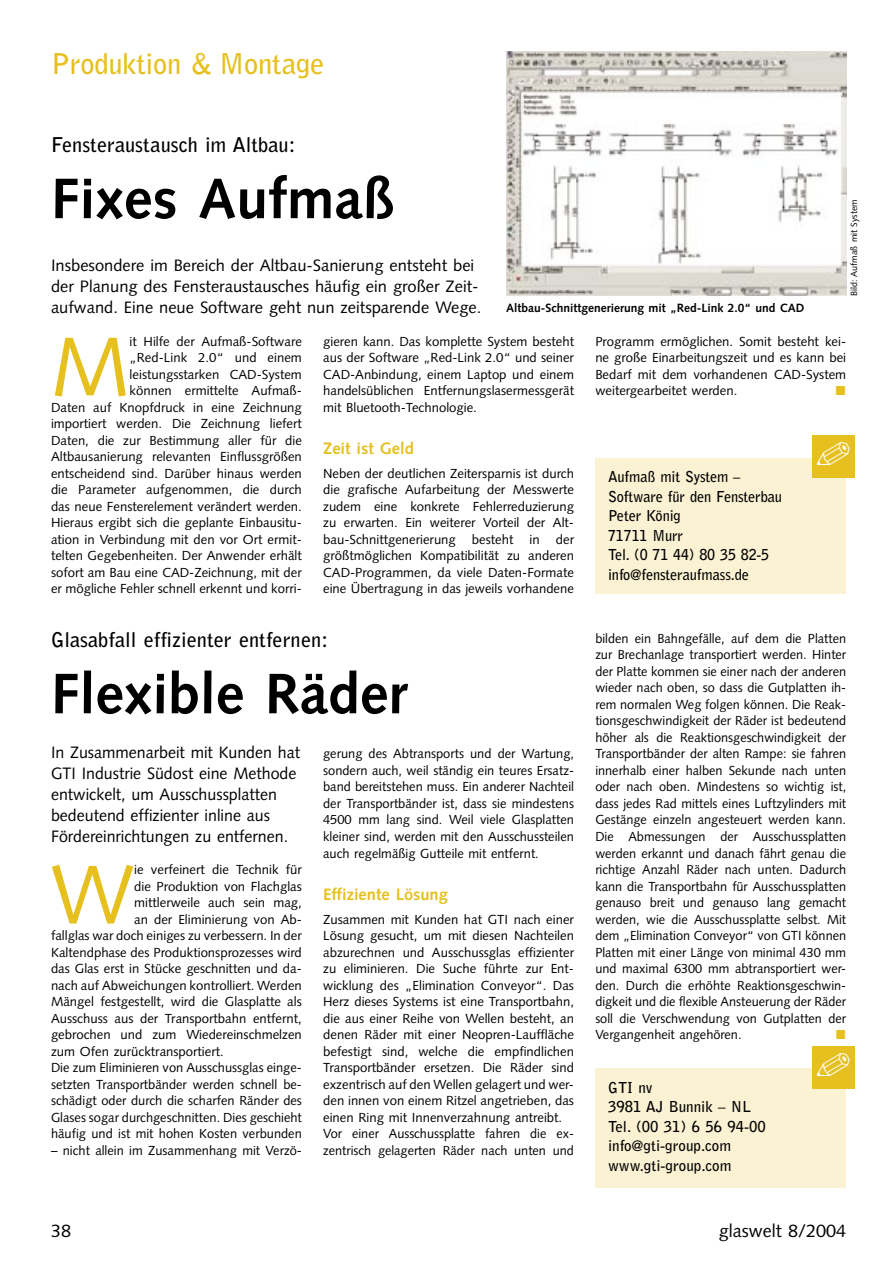
<style>
.page{position:relative;width:893px;height:1263px;background:#fff}
.page>*{position:absolute;margin:0;border:0;box-sizing:border-box;transform-origin:0 0}
.GW_Grundtext_mit_Initial{font:83.25px "Syntax";color:#e6c01e}
.GW_Headline_38p{font:700 57px "Syntax";color:#000}
.GW_Rubriken{font:700 28.5px "Bell Gothic";letter-spacing:-.01em;color:#e6c01e}
.GW_DZ_schwarz{font:700 20.25px "Bell Gothic";color:#000}
.t1{font:18px "Syntax";color:#000}
.GW_Vorspann_11_14{font:16.5px/21px "Syntax";color:#000}
.GW_Zwischenüberschrift_11_14{font:700 16.5px "Syntax";color:#e6c01e}
.GW_Info-Text{font:700 15px/19.5px "Bell Gothic";letter-spacing:-.01em;color:#000;scale:.96 1}
.GW_Info-Text-2{font:700 15px "Bell Gothic";letter-spacing:-.01em;color:#000}
.GW_Grundtext_8_75_11{font:13.2px/16.5px "Syntax";color:#000;text-align:justify}
.GW_Grundtext_mit_Initial-2{font:13.2px/16.5px "Syntax";color:#000;text-align:right}
.GW_BU_8_9{font:700 12px "Syntax";color:#000}
.GW_Bildvermerk{font:9px "Syntax";color:#000}
</style>
<div class="page">
<img style="left:506px;top:51px;width:340px;height:245px">
<div style="left:595px;top:458px;width:251px;height:135px;background:#fbf2d4"></div>
<div style="left:812px;top:435px;width:43px;height:43px;background:#e6c01e"></div>
<div style="left:595px;top:1068px;width:251px;height:119px;background:#fbf2d4"></div>
<div style="left:812px;top:1046px;width:43px;height:42px;background:#e6c01e"></div>
<p class="GW_Rubriken" style="left:51px;top:46px;width:275px">Produktion &amp; Montage</p>
<p class="GW_DZ_schwarz" style="left:51px;top:133px;width:246px">Fensteraustausch im Altbau:</p>
<p class="GW_Headline_38p" style="left:51px;top:166px;width:345px">Fixes Aufmaß</p>
<p class="GW_Vorspann_11_14" style="left:51px;top:255px;width:432px">Insbesondere im Bereich der Altbau-Sanierung entsteht bei der Planung des Fensteraustausches häufig ein großer Zeit&shy;aufwand. Eine neue Software geht nun zeitsparende Wege.</p>
<p class="GW_BU_8_9" style="left:506px;top:301px;width:300px">Altbau-Schnittgenerierung mit „Red-Link 2.0“ und CAD</p>
<p class="GW_Bildvermerk" style="left:849px;top:296px;width:99px;rotate:-90deg">Bild: Aufmaß mit System</p>
<p class="GW_Grundtext_mit_Initial-2" style="left:51px;top:333px;width:252px">it Hilfe der Aufmaß-Software<br>„Red-Link 2.0“ und einem leistungsstarken CAD-System<br>können ermittelte Aufmaß-<br>Daten auf Knopfdruck in eine Zeichnung importiert werden. Die Zeichnung liefert Daten, die zur Bestimmung aller für die Altbausanierung relevanten Einflussgrößen entscheidend sind. Darüber hinaus werden die Parameter aufgenommen, die durch das neue Fensterelement verändert werden.<br>Hieraus ergibt sich die geplante Einbausitu&shy;ation in Verbindung mit den vor Ort ermit&shy;telten Gegebenheiten. Der Anwender erhält sofort am Bau eine CAD-Zeichnung, mit der er mögliche Fehler schnell erkennt und korri-</p>
<p class="GW_Grundtext_mit_Initial-2" style="left:323px;top:333px;width:252px;text-align:justify">gieren kann. Das komplette System besteht aus der Software „Red-Link 2.0“ und seiner CAD-Anbindung, einem Laptop und einem handelsüblichen Entfernungslasermessgerät mit Bluetooth-Technologie.</p>
<p class="GW_Grundtext_mit_Initial" style="left:51px;top:317px;width:80px">M</p>
<p class="GW_Zwischenüberschrift_11_14" style="left:323px;top:439px;width:92px">Zeit ist Geld</p>
<p class="GW_Grundtext_8_75_11" style="left:323px;top:465px;width:252px">Neben der deutlichen Zeitersparnis ist durch die grafische Aufarbeitung der Messwerte zudem eine konkrete Fehlerreduzierung zu erwarten. Ein weiterer Vorteil der Alt&shy;bau-Schnittgenerierung besteht in der größtmöglichen Kompatibilität zu anderen CAD-Programmen, da viele Daten-Formate eine Übertragung in das jeweils vorhandene</p>
<p class="GW_DZ_schwarz" style="left:51px;top:628px;width:279px">Glasabfall effizienter entfernen:</p>
<p class="GW_Headline_38p" style="left:51px;top:661px;width:358px">Flexible Räder</p>
<p class="GW_Grundtext_8_75_11" style="left:323px;top:746px;width:252px">gerung des Abtransports und der Wartung, sondern auch, weil ständig ein teures Ersatz&shy;band bereitstehen muss. Ein anderer Nachteil der Transportbänder ist, dass sie mindestens 4500 mm lang sind. Weil viele Glasplatten kleiner sind, werden mit den Ausschussteilen auch regelmäßig Gutteile mit entfernt.</p>
<p class="GW_Zwischenüberschrift_11_14" style="left:323px;top:884px;width:126px">Effiziente Lösung</p>
<p class="GW_Grundtext_8_75_11" style="left:323px;top:911px;width:252px">Zusammen mit Kunden hat GTI nach einer Lösung gesucht, um mit diesen Nachteilen abzurechnen und Ausschussglas effizienter zu eliminieren. Die Suche führte zur Ent&shy;wicklung des „Elimination Conveyor“. Das Herz dieses Systems ist eine Transportbahn, die aus einer Reihe von Wellen besteht, an denen Räder mit einer Neopren-Lauffläche befestigt sind, welche die empfindlichen Transportbänder ersetzen. Die Räder sind exzentrisch auf den Wellen gelagert und wer&shy;den innen von einem Ritzel angetrieben, das einen Ring mit Innenverzahnung antreibt.</p>
<p class="GW_Grundtext_8_75_11" style="left:323px;top:1125px;width:252px">Vor einer Ausschussplatte fahren die ex&shy;zentrisch gelagerten Räder nach unten und</p>
<p class="GW_Vorspann_11_14" style="left:51px;top:741px;width:251px">In Zusammenarbeit mit Kunden hat GTI Industrie Südost eine Methode entwickelt, um Ausschussplatten bedeutend effizienter inline aus Fördereinrichtungen zu entfernen.</p>
<p class="GW_Grundtext_mit_Initial" style="left:51px;top:845px;width:85px">W</p>
<p class="GW_Grundtext_mit_Initial-2" style="left:134px;top:861px;width:169px">ie verfeinert die Technik für</p>
<p class="GW_Grundtext_mit_Initial-2" style="left:134px;top:878px;width:169px">die Produktion von Flachglas</p>
<p class="GW_Grundtext_mit_Initial-2" style="left:134px;top:894px;width:169px">mittlerweile auch sein mag,</p>
<p class="GW_Grundtext_mit_Initial-2" style="left:134px;top:911px;width:169px">an der Eliminierung von Ab-</p>
<p class="GW_Grundtext_mit_Initial-2" style="left:51px;top:927px;width:252px">fallglas war doch einiges zu verbessern. In der</p>
<p class="GW_Grundtext_mit_Initial-2" style="left:51px;top:944px;width:252px">Kaltendphase des Produktionsprozesses wird</p>
<p class="GW_Grundtext_mit_Initial-2" style="left:51px;top:960px;width:252px">das Glas erst in Stücke geschnitten und da-</p>
<p class="GW_Grundtext_mit_Initial-2" style="left:51px;top:977px;width:252px">nach auf Abweichungen kontrolliert. Werden</p>
<p class="GW_Grundtext_mit_Initial-2" style="left:51px;top:993px;width:252px">Mängel festgestellt, wird die Glasplatte als</p>
<p class="GW_Grundtext_mit_Initial-2" style="left:51px;top:1010px;width:252px">Ausschuss aus der Transportbahn entfernt,</p>
<p class="GW_Grundtext_mit_Initial-2" style="left:51px;top:1026px;width:252px">gebrochen und zum Wiedereinschmelzen</p>
<p class="GW_Grundtext_mit_Initial-2" style="left:51px;top:1043px;width:174px">zum Ofen zurücktransportiert.</p>
<p class="GW_Grundtext_8_75_11" style="left:51px;top:1059px;width:252px">Die zum Eliminieren von Ausschussglas einge&shy;setzten Transportbänder werden schnell be&shy;schädigt oder durch die scharfen Ränder des Glases sogar durchgeschnitten. Dies geschieht häufig und ist mit hohen Kosten verbunden</p>
<p class="GW_Grundtext_8_75_11" style="left:51px;top:1142px;width:252px">– nicht allein im Zusammenhang mit Verzö-</p>
<p class="GW_Grundtext_8_75_11" style="left:595px;top:333px;width:252px">Programm ermöglichen. Somit besteht kei&shy;ne große Einarbeitungszeit und es kann bei Bedarf mit dem vorhandenen CAD-System weitergearbeitet werden.</p>
<p class="GW_Info-Text" style="left:608px;top:467px;width:183px">Aufmaß mit System –<br>Software für den Fensterbau</p>
<p class="GW_Info-Text" style="left:608px;top:506px;width:77px">Peter König</p>
<p class="GW_Info-Text" style="left:608px;top:526px;width:80px">71711 Murr</p>
<p class="GW_Info-Text" style="left:608px;top:545px;width:169px">Tel. (0 71 44) 80 35 82-5</p>
<p class="GW_Info-Text" style="left:608px;top:565px;width:148px">info@fensteraufmass.de</p>
<p class="GW_Grundtext_8_75_11" style="left:595px;top:630px;width:252px">bilden ein Bahngefälle, auf dem die Platten zur Brechanlage transportiert werden. Hinter der Platte kommen sie einer nach der anderen wieder nach oben, so dass die Gutplatten ih&shy;rem normalen Weg folgen können. Die Reak&shy;tionsgeschwindigkeit der Räder ist bedeutend höher als die Reaktionsgeschwindigkeit der Transportbänder der alten Rampe: sie fahren innerhalb einer halben Sekunde nach unten oder nach oben. Mindestens so wichtig ist, dass jedes Rad mittels eines Luftzylinders mit Gestänge einzeln angesteuert werden kann.<br>Die Abmessungen der Ausschussplatten werden erkannt und danach fährt genau die richtige Anzahl Räder nach unten. Dadurch kann die Transportbahn für Ausschussplatten genauso breit und genauso lang gemacht werden, wie die Ausschussplatte selbst. Mit dem „Elimination Conveyor“ von GTI können Platten mit einer Länge von minimal 430 mm und maximal 6300 mm abtransportiert wer&shy;den. Durch die erhöhte Reaktionsgeschwin&shy;digkeit und die flexible Ansteuerung der Räder soll die Verschwendung von Gutplatten der Vergangenheit angehören.</p>
<p class="GW_Info-Text-2" style="left:608px;top:1078px;width:46px">GTI nv</p>
<p class="GW_Info-Text-2" style="left:608px;top:1098px;width:145px">3981 AJ Bunnik – NL</p>
<p class="GW_Info-Text-2" style="left:608px;top:1117px;width:159px">Tel. (00 31) 6 56 94-00</p>
<p class="GW_Info-Text-2" style="left:608px;top:1137px;width:125px">info@gti-group.com</p>
<p class="GW_Info-Text-2" style="left:608px;top:1156px;width:125px">www.gti-group.com</p>
<p class="t1" style="left:51px;top:1220px;width:22px">38</p>
<p class="t1" style="left:719px;top:1220px;width:129px">glaswelt 8/2004</p>
</div>
